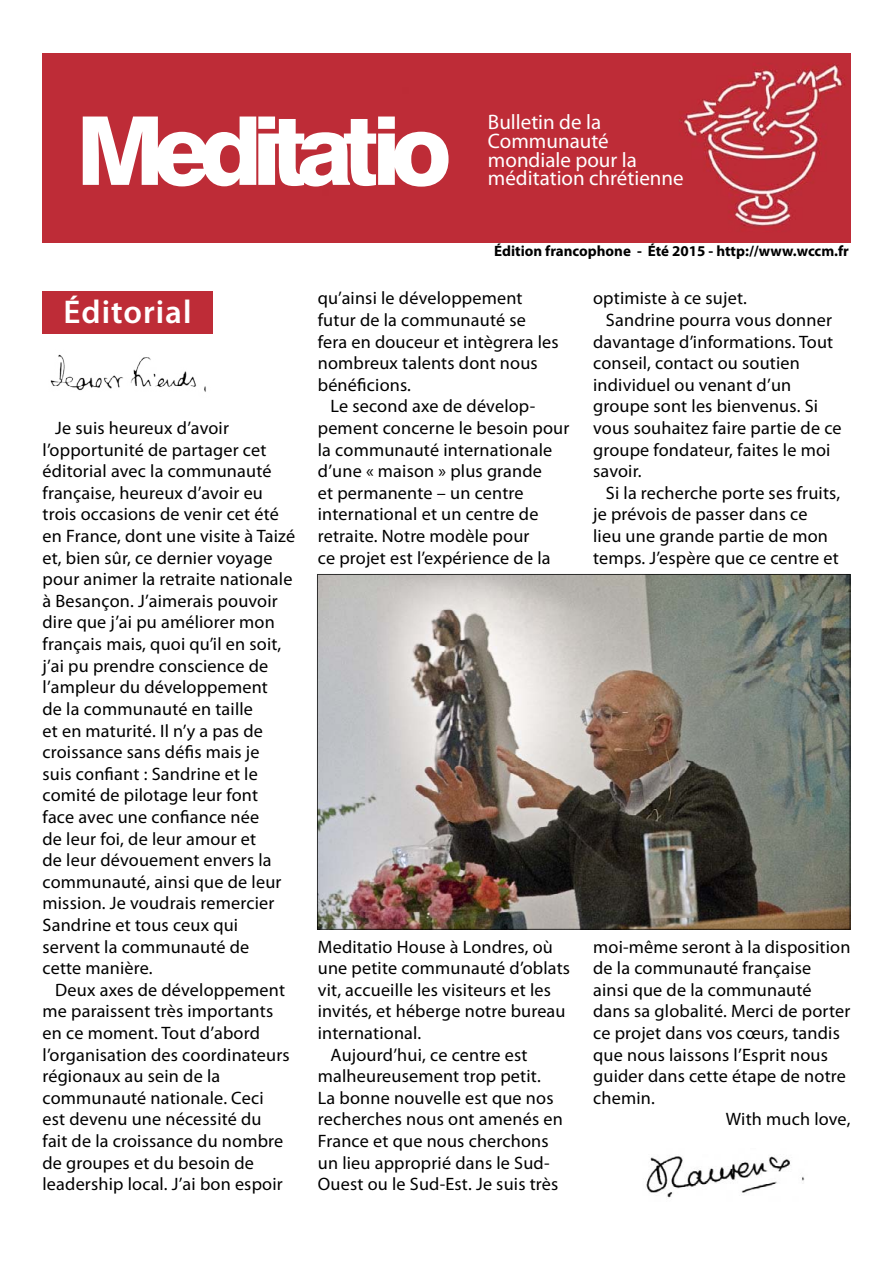
<style>
.page{position:relative;width:893px;height:1263px;background:#fff}
.page>*{position:absolute;margin:0;border:0;box-sizing:border-box;transform-origin:0 0}
.Capa_chamada_título{font:600 33px "Myriad Pro";letter-spacing:.03em;color:#fff}
.t1{font:21px "Myriad Pro";color:#fff}
.t2{font:18px/21.6px "Myriad Pro";letter-spacing:.01em;color:#000}
.t3{font:700 15px "Myriad Pro";color:#000}
</style>
<div class="page">
<img style="left:43px;top:53px;width:807px;height:189px">
<img style="left:83px;top:117px;width:312px;height:70px">
<div style="left:43px;top:291px;width:170px;height:42px;background:#be2c37"></div>
<img style="left:50px;top:354px;width:156px;height:38px">
<img style="left:319px;top:576px;width:529px;height:352px">
<img style="left:646px;top:1156px;width:159px;height:42px">
<p class="Capa_chamada_título" style="left:64px;top:291px;width:129px">Éditorial</p>
<p class="t2" style="left:43px;top:417px;width:254px;text-indent:13px">Je suis heureux d’avoir l’opportunité de partager cet éditorial avec la communauté française, heureux d’avoir eu trois occasions de venir cet été en France, dont une visite à Taizé et, bien sûr, ce dernier voyage pour animer la retraite nationale à Besançon. J’aimerais pouvoir dire que j’ai pu améliorer mon français mais, quoi qu’il en soit, j’ai pu prendre conscience de l’ampleur du développement<br>de la communauté en taille<br>et en maturité. Il n’y a pas de croissance sans défis mais je<br>suis confiant : Sandrine et le comité de pilotage leur font<br>face avec une confiance née<br>de leur foi, de leur amour et<br>de leur dévouement envers la communauté, ainsi que de leur mission. Je voudrais remercier<br>Sandrine et tous ceux qui servent la communauté de<br>cette manière.</p>
<p class="t2" style="left:43px;top:978px;width:249px;text-indent:13px">Deux axes de développement me paraissent très importants en ce moment. Tout d’abord l’organisation des coordinateurs régionaux au sein de la communauté nationale. Ceci est devenu une nécessité du fait de la croissance du nombre de groupes et du besoin de leadership local. J’ai bon espoir</p>
<p class="t1" style="left:488px;top:109px;width:115px">Bulletin de la</p>
<p class="t1" style="left:488px;top:128px;width:122px">Communauté</p>
<p class="t1" style="left:488px;top:147px;width:150px">mondiale pour la</p>
<p class="t1" style="left:488px;top:165px;width:197px">méditation chrétienne</p>
<p class="t3" style="left:494px;top:241px;width:356px">Édition francophone - Été 2015 - http://www.wccm.fr</p>
<p class="t2" style="left:318px;top:287px;width:242px">qu’ainsi le développement futur de la communauté se fera en douceur et intègrera les nombreux talents dont nous bénéficions.</p>
<p class="t2" style="left:318px;top:395px;width:253px;text-indent:13px">Le second axe de dévelop&shy;pement concerne le besoin pour la communauté internationale d’une « maison » plus grande<br>et permanente – un centre international et un centre de retraite. Notre modèle pour<br>ce projet est l’expérience de la</p>
<p class="t2" style="left:593px;top:287px;width:155px">optimiste à ce sujet.</p>
<p class="t2" style="left:593px;top:309px;width:250px;text-indent:13px">Sandrine pourra vous donner davantage d’informations. Tout conseil, contact ou soutien individuel ou venant d’un groupe sont les bienvenus. Si vous souhaitez faire partie de ce groupe fondateur, faites le moi savoir.</p>
<p class="t2" style="left:593px;top:482px;width:248px;text-indent:13px">Si la recherche porte ses fruits, je prévois de passer dans ce lieu une grande partie de mon temps. J’espère que ce centre et</p>
<p class="t2" style="left:318px;top:935px;width:254px">Meditatio House à Londres, où une petite communauté d’oblats vit, accueille les visiteurs et les invités, et héberge notre bureau international.</p>
<p class="t2" style="left:318px;top:1043px;width:246px;text-indent:13px">Aujourd’hui, ce centre est malheureusement trop petit.<br>La bonne nouvelle est que nos recherches nous ont amenés en<br>France et que nous cherchons un lieu approprié dans le Sud-<br>Ouest ou le Sud-Est. Je suis très</p>
<p class="t2" style="left:593px;top:935px;width:259px">moi-même seront à la disposition de la communauté française ainsi que de la communauté dans sa globalité. Merci de porter ce projet dans vos cœurs, tandis que nous laissons l’Esprit nous guider dans cette étape de notre chemin.</p>
<p class="t2" style="left:726px;top:1108px;width:126px">With much love,</p>
</div>
